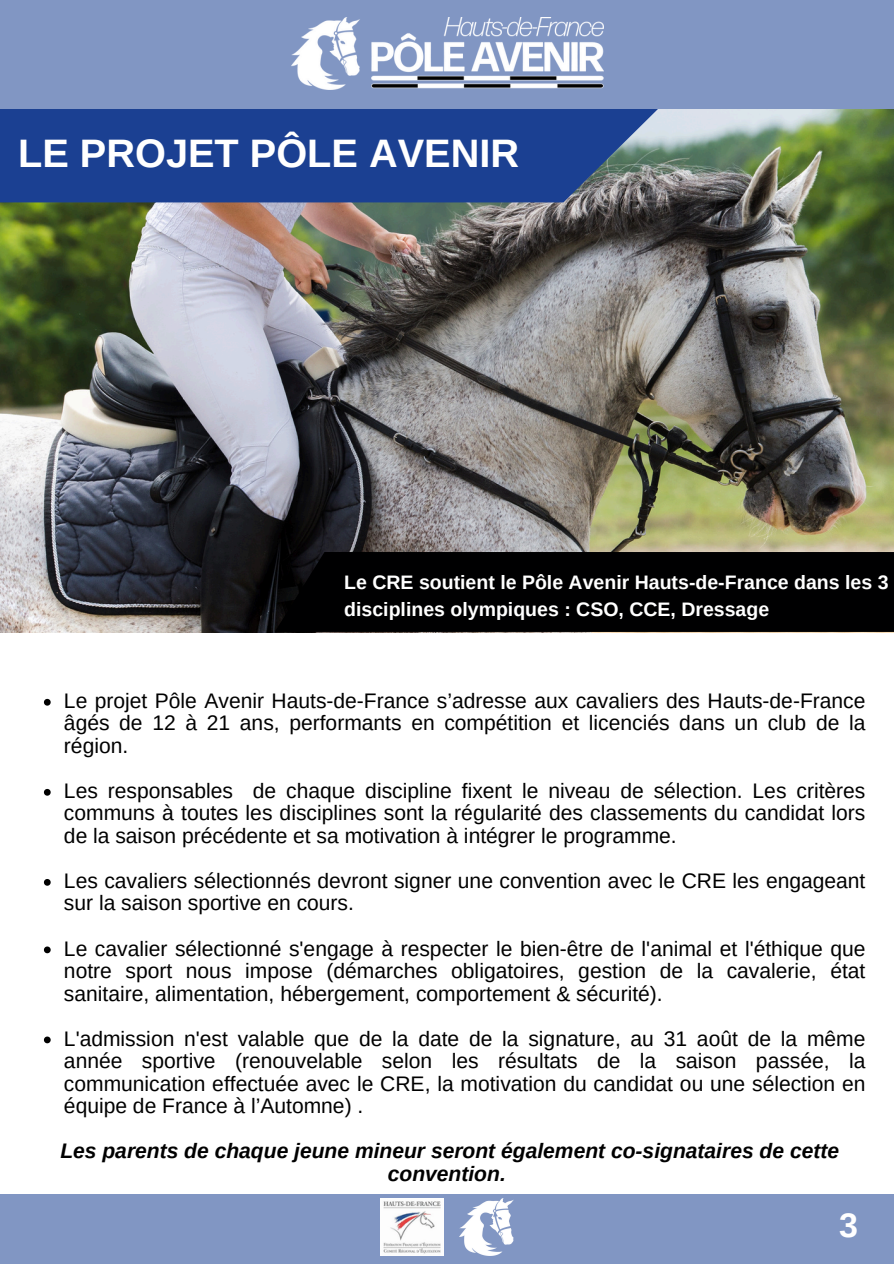
<style>
.page{position:relative;width:894px;height:1264px;background:#fff}
.page>*{position:absolute;margin:0;border:0;box-sizing:border-box;transform-origin:0 0}
.t1{font:700 39.75px "Arimo";color:#fff}
.t2{font:700 33.9px "Arimo";color:#fff}
.t3{font:21px/22.5px "Arimo";color:#000;text-align:justify}
.t4{font:italic 700 21px/22.5px "Arimo";color:#000;text-align:center}
.t5{font:700 19.5px/27px "Arimo";color:#fff}
</style>
<div class="page">
<div style="left:0;top:0;width:893px;height:109px;background:#8196c3"></div>
<div style="left:0;top:1194px;width:893px;height:69px;background:#8196c3"></div>
<img style="left:291px;top:17px;width:312px;height:72px">
<img style="left:380px;top:1198px;width:63px;height:57px">
<img style="left:459px;top:1198px;width:54px;height:57px">
<img style="left:0;top:109px;width:893px;height:523px">
<div style="left:274px;top:552px;width:619px;height:80px;background:#000001"></div>
<div style="left:0;top:109px;width:657px;height:93px;background:#1b4092"></div>
<svg style="left:44px;top:699px;width:7px;height:6px"></svg>
<svg style="left:44px;top:789px;width:7px;height:6px"></svg>
<svg style="left:44px;top:879px;width:7px;height:6px"></svg>
<svg style="left:44px;top:946px;width:7px;height:7px"></svg>
<svg style="left:44px;top:1036px;width:7px;height:7px"></svg>
<p class="t1" style="left:18px;top:131px;width:502px">LE PROJET PÔLE AVENIR</p>
<p class="t5" style="left:344px;top:568px;width:545px">Le CRE soutient le Pôle Avenir Hauts-de-France dans les 3 disciplines olympiques : CSO, CCE, Dressage</p>
<p class="t3" style="left:64px;top:689px;width:802px">Le projet Pôle Avenir Hauts-de-France s’adresse aux cavaliers des Hauts-de-France âgés de 12 à 21 ans, performants en compétition et licenciés dans un club de la région.</p>
<p class="t3" style="left:64px;top:779px;width:802px">Les responsables de chaque discipline fixent le niveau de sélection. Les critères communs à toutes les disciplines sont la régularité des classements du candidat lors de la saison précédente et sa motivation à intégrer le programme.</p>
<p class="t3" style="left:64px;top:869px;width:802px">Les cavaliers sélectionnés devront signer une convention avec le CRE les engageant sur la saison sportive en cours.</p>
<h2 class="t3" style="left:64px;top:937px;width:802px">Le cavalier sélectionné s'engage à respecter le bien-être de l'animal et l'éthique que notre sport nous impose (démarches obligatoires, gestion de la cavalerie, état sanitaire, alimentation, hébergement, comportement &amp; sécurité).</h2>
<p class="t3" style="left:64px;top:1027px;width:802px">L'admission n'est valable que de la date de la signature, au 31 août de la même année sportive (renouvelable selon les résultats de la saison passée, la communication effectuée avec le CRE, la motivation du candidat ou une sélection en équipe de France à l’Automne) .</p>
<p class="t4" style="left:60px;top:1139px;width:780px">Les parents de chaque jeune mineur seront également co-signataires de cette convention.</p>
<p class="t2" style="left:839px;top:1206px;width:20px">3</p>
</div>
